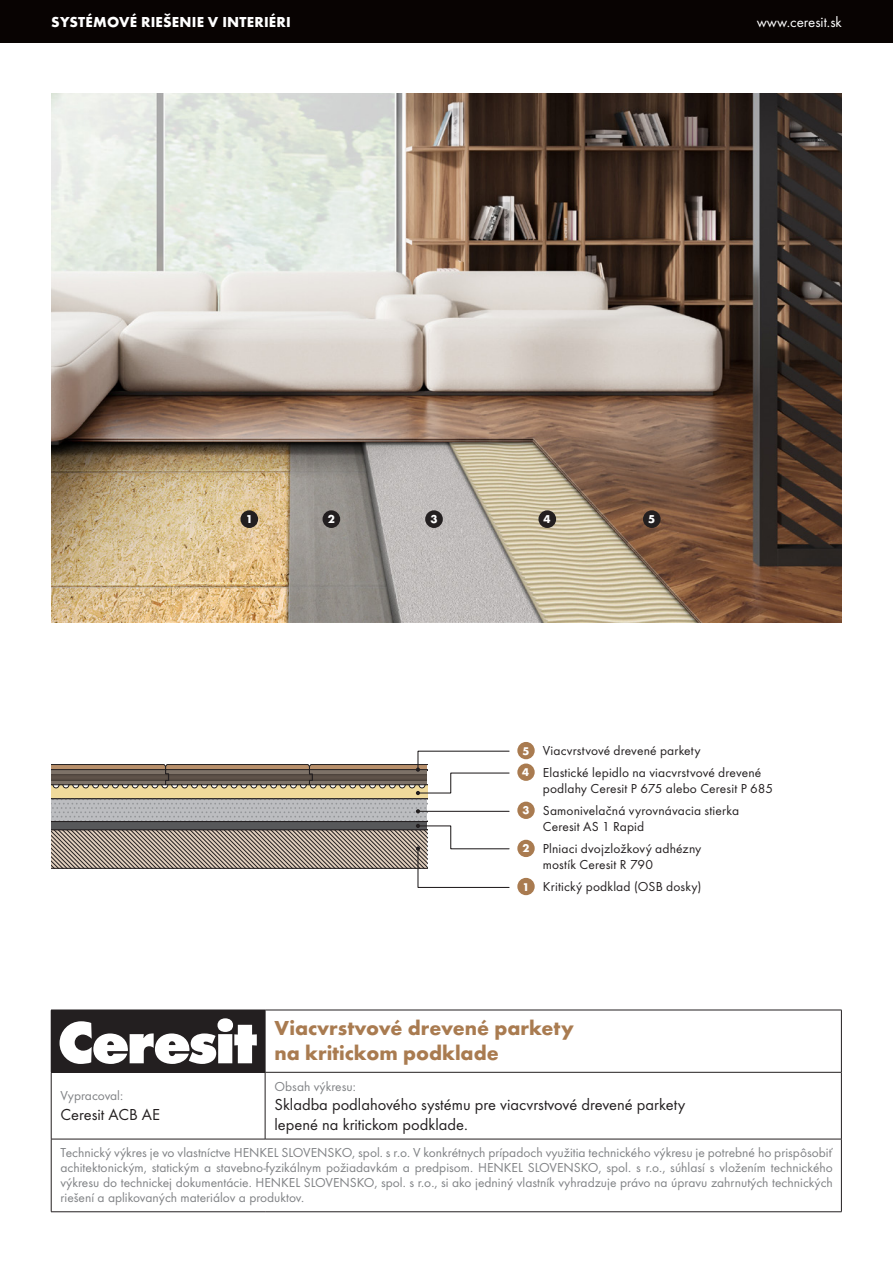
<style>
.page{position:relative;width:893px;height:1263px;background:#fff}
.page>*{position:absolute;margin:0;border:0;box-sizing:border-box;transform-origin:0 0}
.t1{font:700 21px/24.8px "Futura TOT";color:#a97b50}
.t2{font:16.5px/19.5px "Futura TOT";color:#231f20}
.t3{font:700 15px "Futura TOT";letter-spacing:.015em;color:#fff}
.t4{font:15px "Futura TOT";color:#fff}
.t5{font:13.5px/15px "Futura TOT";color:#808285;text-align:justify}
.t6{font:13.5px/21.6px "Futura TOT";letter-spacing:.01em;color:#231f20}
.t7{font:700 11.85px "Futura TOT";color:#fff}
.s1{font-weight:700;font-size:11.7px;color:#fff}
</style>
<div class="page">
<div style="left:0;top:0;width:893px;height:43px;background:#080302"></div>
<hr style="left:841px;top:1139px;width:1px;height:72px;background:#231f20">
<hr style="left:265px;top:1010px;width:577px;height:1px;background:#231f20">
<hr style="left:265px;top:1010px;width:1px;height:62px;background:#231f20">
<hr style="left:841px;top:1010px;width:1px;height:62px;background:#231f20">
<hr style="left:51px;top:1072px;width:214px;height:1px;background:#231f20">
<hr style="left:51px;top:1072px;width:1px;height:67px;background:#231f20">
<hr style="left:265px;top:1072px;width:577px;height:1px;background:#231f20">
<hr style="left:265px;top:1072px;width:1px;height:67px;background:#231f20">
<hr style="left:841px;top:1072px;width:1px;height:67px;background:#231f20">
<hr style="left:51px;top:1139px;width:214px;height:1px;background:#231f20">
<hr style="left:51px;top:1139px;width:1px;height:72px;background:#231f20">
<hr style="left:265px;top:1139px;width:577px;height:1px;background:#231f20">
<hr style="left:51px;top:1211px;width:214px;height:1px;background:#231f20">
<hr style="left:265px;top:1211px;width:577px;height:1px;background:#231f20">
<div style="left:51px;top:1010px;width:214px;height:62px;background:#231f20"></div>
<svg style="left:60px;top:1018px;width:197px;height:46px"></svg>
<div style="left:517px;top:742px;width:18px;height:17px;background:#a97b50;border-radius:50%"></div>
<div style="left:517px;top:763px;width:18px;height:18px;background:#a97b50;border-radius:50%"></div>
<div style="left:517px;top:802px;width:18px;height:17px;background:#a97b50;border-radius:50%"></div>
<div style="left:517px;top:840px;width:18px;height:17px;background:#a97b50;border-radius:50%"></div>
<div style="left:517px;top:878px;width:18px;height:17px;background:#a97b50;border-radius:50%"></div>
<svg style="left:51px;top:750px;width:459px;height:138px"></svg>
<img style="left:51px;top:94px;width:791px;height:529px">
<div style="left:240px;top:510px;width:18px;height:18px;background:#231f20;border-radius:50%"></div>
<div style="left:323px;top:510px;width:17px;height:18px;background:#231f20;border-radius:50%"></div>
<div style="left:425px;top:510px;width:18px;height:18px;background:#231f20;border-radius:50%"></div>
<div style="left:538px;top:510px;width:18px;height:18px;background:#231f20;border-radius:50%"></div>
<div style="left:643px;top:510px;width:18px;height:18px;background:#231f20;border-radius:50%"></div>
<p class="t3" style="left:51px;top:12px;width:241px">SYSTÉMOVÉ RIEŠENIE V INTERIÉRI</p>
<p class="t4" style="left:757px;top:13px;width:87px">www.ceresit.sk</p>
<p class="t7" style="left:246px;top:512px;width:9px">1</p>
<p class="t7" style="left:328px;top:512px;width:9px">2</p>
<p class="t7" style="left:430px;top:512px;width:9px">3</p>
<p class="t7" style="left:543px;top:512px;width:9px">4</p>
<p class="t7" style="left:648px;top:512px;width:9px">5</p>
<p class="t6" style="left:522px;top:740px;width:241px"><span class="s1">5</span> Viacvrstvové drevené parkety<br><span class="s1">4</span> Elastické lepidlo na viacvrstvové drevené</p>
<p class="t6" style="left:522px;top:778px;width:252px;text-indent:20px">podlahy Ceresit P 675 alebo Ceresit P 685<br><span class="s1">3</span> Samonivelačná vyrovnávacia stierka</p>
<p class="t6" style="left:522px;top:816px;width:180px;text-indent:20px">Ceresit AS 1 Rapid<br><span class="s1">2</span> Plniaci dvojzložkový adhézny</p>
<p class="t6" style="left:522px;top:854px;width:181px;text-indent:20px">mostík Ceresit R 790<br><span class="s1">1</span> Kritický podklad (OSB dosky)</p>
<h1 class="t1" style="left:274px;top:1016px;width:301px">Viacvrstvové drevené parkety na kritickom podklade</h1>
<p class="t5" style="left:274px;top:1078px;width:83px">Obsah výkresu:</p>
<p class="t2" style="left:274px;top:1095px;width:412px">Skladba podlahového systému pre viacvrstvové drevené parkety lepené na kritickom podklade.</p>
<p class="t5" style="left:61px;top:1145px;width:774px">Technický výkres je vo vlastníctve HENKEL SLOVENSKO, spol. s r.o. V konkrétnych prípadoch využitia technického výkresu je potrebné ho prispôsobiť achitektonickým, statickým a stavebno-fyzikálnym požiadavkám a predpisom. HENKEL SLOVENSKO, spol. s r.o., súhlasí s vložením technického výkresu do technickej dokumentácie. HENKEL SLOVENSKO, spol. s r.o., si ako jedniný vlastník vyhradzuje právo na úpravu zahrnutých technických riešení a aplikovaných materiálov a produktov.</p>
<p class="t5" style="left:61px;top:1088px;width:64px">Vypracoval:</p>
<p class="t2" style="left:61px;top:1104px;width:101px">Ceresit ACB AE</p>
</div>
